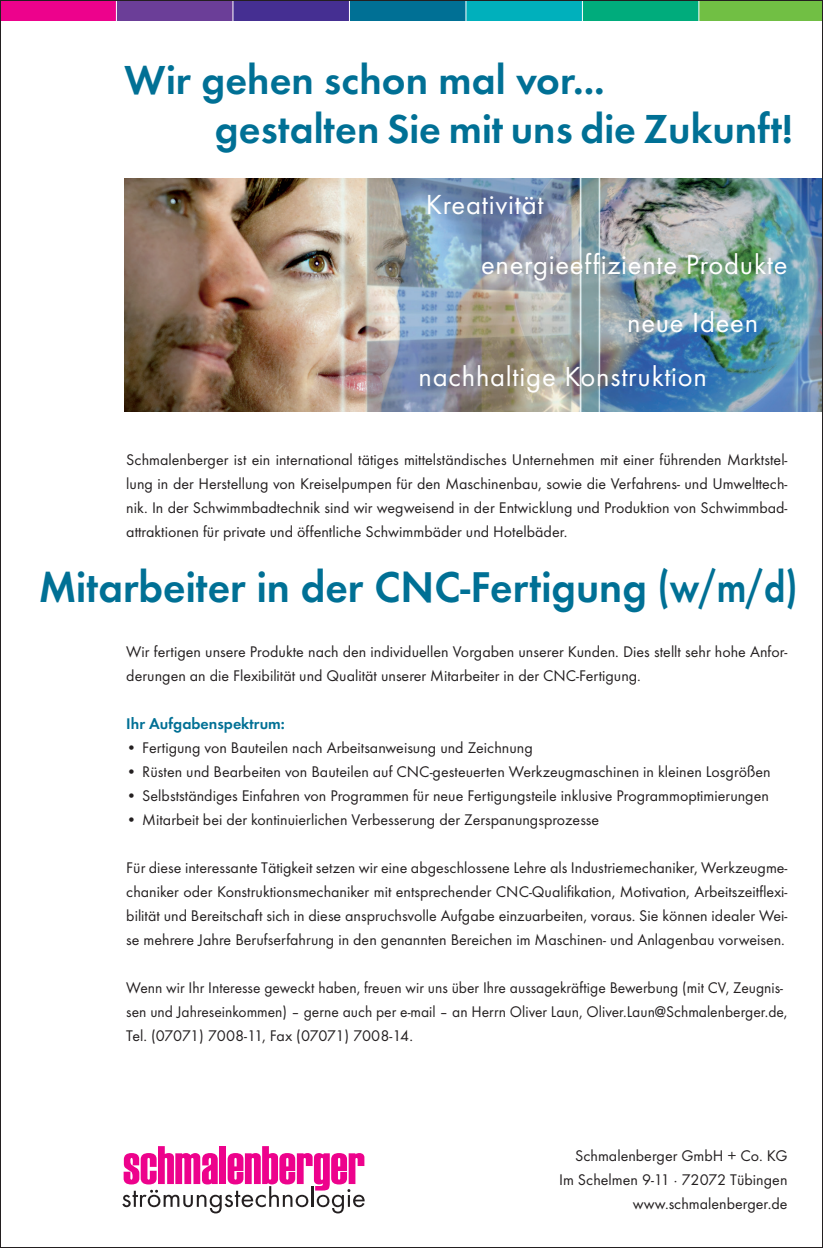
<style>
.page{position:relative;width:823px;height:1248px;background:#fff}
.page>*{position:absolute;margin:0;border:0;box-sizing:border-box;transform-origin:0 0}
.t1{font:700 44.6px "Function";color:#007095}
.t2{font:700 42px "Function";color:#007095}
.t3{font:28.6px "Function";letter-spacing:.025em;color:#fff}
.t4{font:16px/24px "Function";color:#231f20;text-align:justify}
.t5{font:700 16px "Function";color:#007095}
</style>
<div class="page">
<div style="left:0;top:1px;width:116px;height:19px;background:#ed028c"></div>
<div style="left:116px;top:1px;width:117px;height:19px;background:#6b3e98"></div>
<div style="left:233px;top:1px;width:116px;height:19px;background:#452f92"></div>
<div style="left:349px;top:1px;width:117px;height:19px;background:#007095"></div>
<div style="left:466px;top:1px;width:116px;height:19px;background:#00b0bc"></div>
<div style="left:582px;top:1px;width:116px;height:19px;background:#00ac7c"></div>
<div style="left:698px;top:1px;width:124px;height:19px;background:#71bf44"></div>
<svg style="left:116px;top:2px;width:1px;height:19px"></svg>
<svg style="left:232px;top:2px;width:1px;height:19px"></svg>
<svg style="left:349px;top:2px;width:1px;height:18px"></svg>
<svg style="left:465px;top:2px;width:1px;height:19px"></svg>
<svg style="left:581px;top:2px;width:1px;height:19px"></svg>
<svg style="left:698px;top:2px;width:1px;height:19px"></svg>
<img style="left:124px;top:179px;width:696px;height:232px">
<svg style="left:122px;top:1146px;width:242px;height:67px"></svg>
<p class="t2" style="left:124px;top:55px;width:481px">Wir gehen schon mal vor...</p>
<p class="t2" style="left:215px;top:104px;width:579px">gestalten Sie mit uns die Zukunft!</p>
<p class="t3" style="left:425px;top:188px;width:119px">Kreativität</p>
<p class="t3" style="left:480px;top:248px;width:308px">energieeffiziente Produkte</p>
<p class="t3" style="left:626px;top:306px;width:132px">neue Ideen</p>
<p class="t3" style="left:418px;top:360px;width:290px">nachhaltige Konstruktion</p>
<p class="t4" style="left:126px;top:447px;width:662px">Schmalenberger ist ein international tätiges mittelständisches Unternehmen mit einer führenden Marktstel&shy;lung in der Herstellung von Kreiselpumpen für den Maschinenbau, sowie die Verfahrens- und Umwelttech&shy;nik. In der Schwimmbadtechnik sind wir wegweisend in der Entwicklung und Produktion von Schwimmbad&shy;attraktionen für private und öffentliche Schwimmbäder und Hotelbäder.</p>
<p class="t1" style="left:39px;top:561px;width:759px">Mitarbeiter in der CNC-Fertigung (w/m/d)</p>
<p class="t4" style="left:126px;top:639px;width:662px">Wir fertigen unsere Produkte nach den individuellen Vorgaben unserer Kunden. Dies stellt sehr hohe Anfor&shy;derungen an die Flexibilität und Qualität unserer Mitarbeiter in der CNC-Fertigung.</p>
<p class="t5" style="left:126px;top:713px;width:160px">Ihr Aufgabenspektrum:</p>
<p class="t4" style="left:126px;top:735px;width:408px">• Fertigung von Bauteilen nach Arbeitsanweisung und Zeichnung</p>
<p class="t4" style="left:126px;top:759px;width:645px">• Rüsten und Bearbeiten von Bauteilen auf CNC-gesteuerten Werkzeugmaschinen in kleinen Losgrößen</p>
<p class="t4" style="left:126px;top:783px;width:644px">• Selbstständiges Einfahren von Programmen für neue Fertigungsteile inklusive Programmoptimierungen</p>
<p class="t4" style="left:126px;top:807px;width:474px">• Mitarbeit bei der kontinuierlichen Verbesserung der Zerspanungsprozesse</p>
<p class="t4" style="left:126px;top:855px;width:662px">Für diese interessante Tätigkeit setzen wir eine abgeschlossene Lehre als Industriemechaniker, Werkzeugme&shy;chaniker oder Konstruktionsmechaniker mit entsprechender CNC-Qualifikation, Motivation, Arbeitszeitflexi&shy;bilität und Bereitschaft sich in diese anspruchsvolle Aufgabe einzuarbeiten, voraus. Sie können idealer Wei&shy;se mehrere Jahre Berufserfahrung in den genannten Bereichen im Maschinen- und Anlagenbau vorweisen.</p>
<p class="t4" style="left:126px;top:975px;width:662px;text-align:left">Wenn wir Ihr Interesse geweckt haben, freuen wir uns über Ihre aussagekräftige Bewerbung (mit CV, Zeugnis&shy;sen und Jahreseinkommen) – gerne auch per e-mail – an Herrn Oliver Laun, Oliver.Laun@Schmalenberger.de,<br>Tel. (07071) 7008-11, Fax (07071) 7008-14.</p>
<p class="t4" style="left:575px;top:1143px;width:214px">Schmalenberger GmbH + Co. KG</p>
<p class="t4" style="left:558px;top:1167px;width:230px">Im Schelmen 9-11 · 72072 Tübingen</p>
<p class="t4" style="left:632px;top:1191px;width:156px">www.schmalenberger.de</p>
</div>
